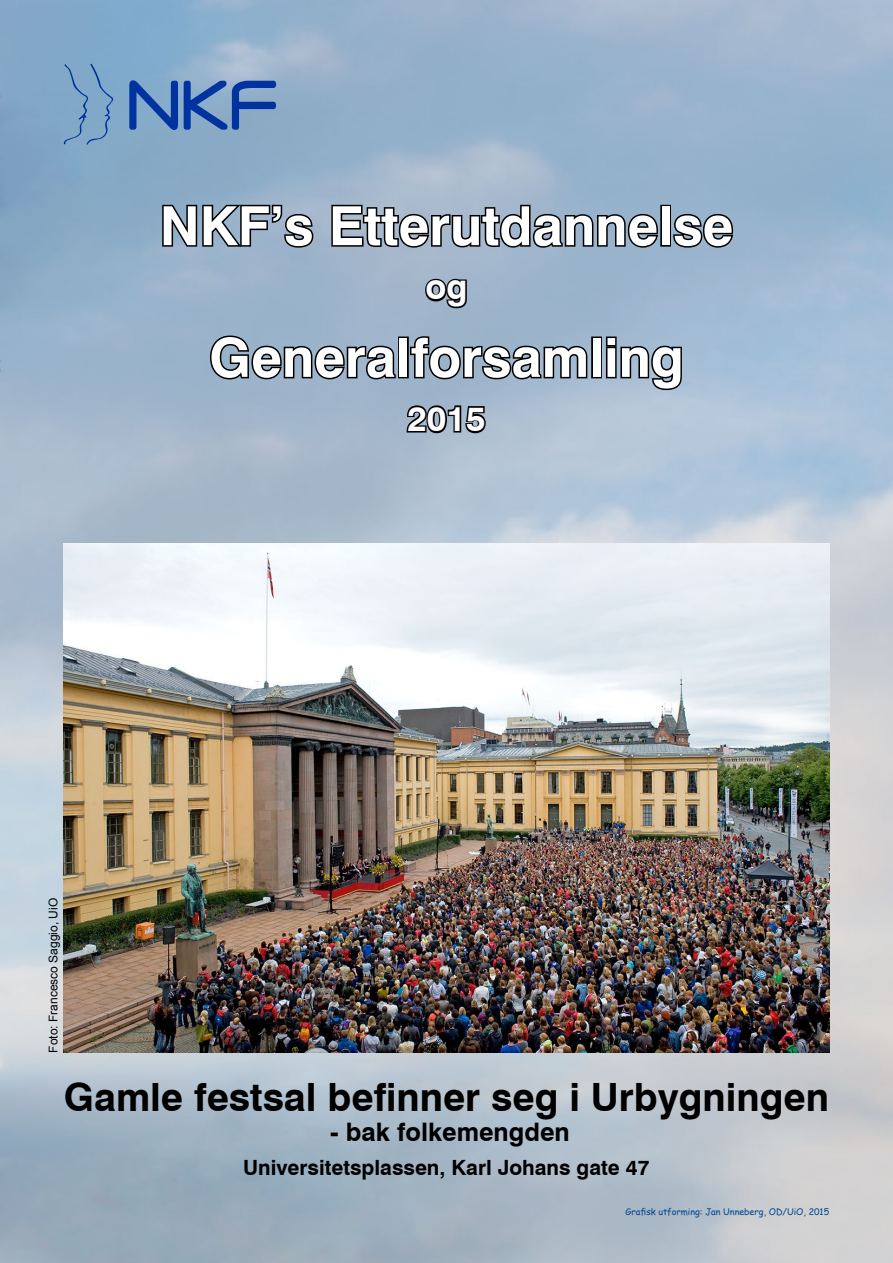
<style>
.page{position:relative;width:893px;height:1263px;background:#fff}
.page>*{position:absolute;margin:0;border:0;box-sizing:border-box;transform-origin:0 0}
.t1{font:700 54px "Swiss 721 BT";color:#fff}
.t2{font:700 39px "Swiss 721 BT";color:#000}
.t3{font:700 34.5px "Swiss 721 BT";color:#fff}
.t4{font:700 25.5px "Swiss 721 BT";color:#000}
.t5{font:700 21px "Swiss 721 BT";color:#000}
.t6{font:12px "Arial";color:#000}
.t7{font:9px "Comic Sans MS";color:#03498f}
</style>
<div class="page">
<img style="left:0;top:0;width:893px;height:1263px">
<svg style="left:161px;top:203px;width:154px;height:46px;background:#657585"></svg>
<svg style="left:330px;top:203px;width:330px;height:47px;background:#697785"></svg>
<div style="left:660px;top:205px;width:11px;height:42px;border:3px solid #000"></div>
<svg style="left:672px;top:212px;width:63px;height:37px;background:#586877"></svg>
<svg style="left:423px;top:276px;width:46px;height:34px;background:#5a6571"></svg>
<svg style="left:208px;top:334px;width:189px;height:47px;background:#687887"></svg>
<div style="left:398px;top:336px;width:11px;height:42px;border:3px solid #000"></div>
<svg style="left:408px;top:335px;width:181px;height:46px;background:#687887"></svg>
<div style="left:591px;top:336px;width:11px;height:42px;border:3px solid #000"></div>
<svg style="left:604px;top:335px;width:80px;height:57px;background:#738291"></svg>
<svg style="left:405px;top:403px;width:83px;height:32px;background:#58626d"></svg>
<svg style="left:129px;top:80px;width:147px;height:50px;background:#557db8"></svg>
<svg style="left:64px;top:64px;width:52px;height:81px;background:#77a0c5"></svg>
<img style="left:64px;top:543px;width:765px;height:509px">
<h1 class="t1" style="left:160px;top:193px;width:575px">NKF’s Etterutdannelse</h1>
<h3 class="t3" style="left:425px;top:266px;width:44px">og</h3>
<h1 class="t1" style="left:209px;top:325px;width:476px">Generalforsamling</h1>
<h3 class="t3" style="left:407px;top:398px;width:80px">2015</h3>
<h3 class="t6" style="left:45px;top:1052px;width:156px;rotate:-90deg">Foto: Francesco Saggio, UiO</h3>
<h2 class="t2" style="left:64px;top:1073px;width:767px">Gamle festsal befinner seg i Urbygningen</h2>
<h3 class="t4" style="left:330px;top:1117px;width:241px">- bak folkemengden</h3>
<h3 class="t5" style="left:243px;top:1155px;width:408px">Universitetsplassen, Karl Johans gate 47</h3>
<p class="t7" style="left:625px;top:1205px;width:205px">Grafisk utforming: Jan Unneberg, OD/UiO, 2015</p>
</div>
